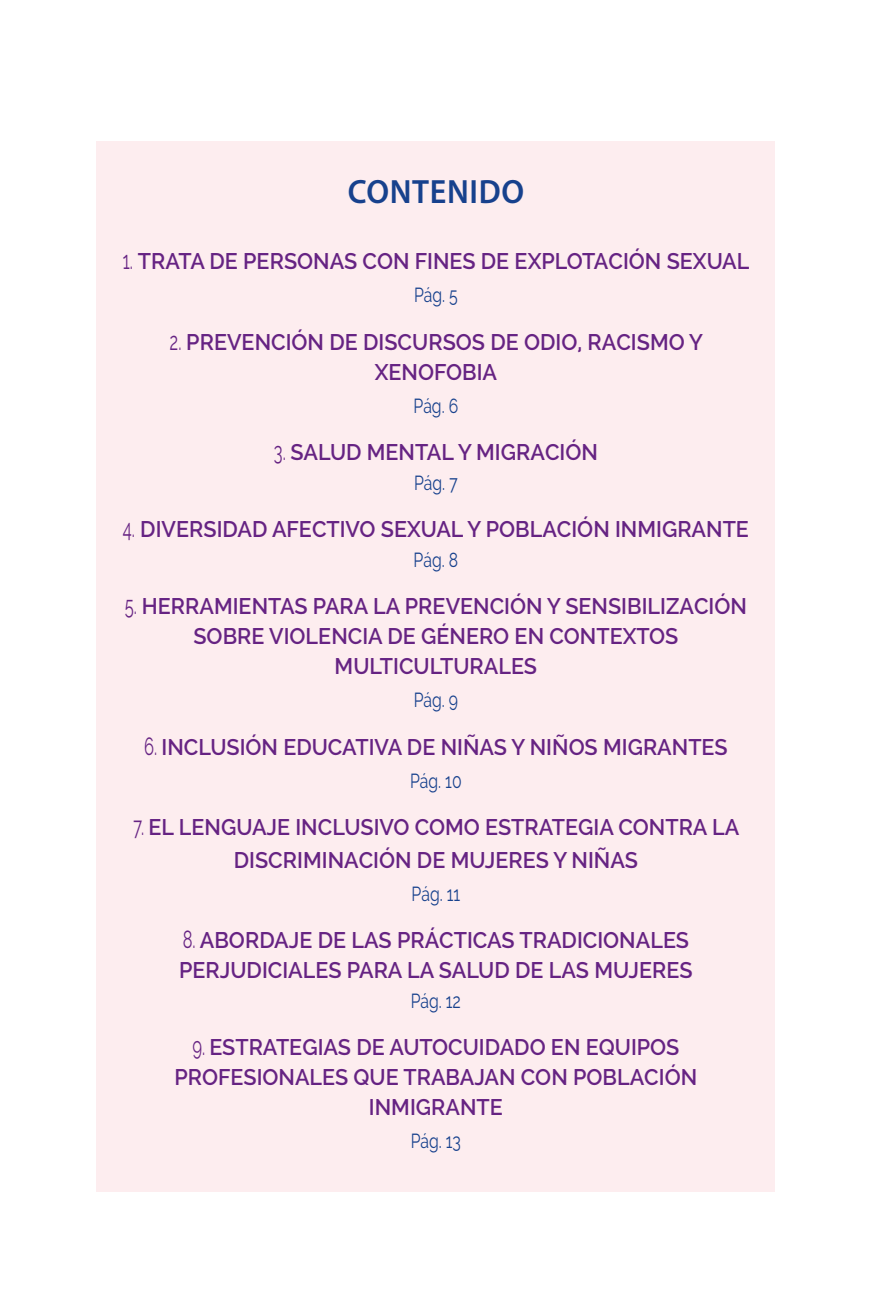
<style>
.page{position:relative;width:886px;height:1312px;background:#fff}
.page>*{position:absolute;margin:0;border:0;box-sizing:border-box;transform-origin:0 0}
.t1{font:600 33.75px "Myriad Pro";letter-spacing:.02em;color:#17418d;scale:.96 1}
.t2{font:600 22.5px/30px "Raleway";color:#662383;text-align:center;scale:.96 1}
.t3{font:20.25px "Raleway";color:#17418d;scale:.78 1}
.s1{font-weight:400;font-size:24.75px}
</style>
<div class="page">
<div style="left:96px;top:142px;width:678px;height:1049px;background:#fdedef"></div>
<h1 class="t1" style="left:348px;top:170px;width:185px">CONTENIDO</h1>
<p class="t2" style="left:123px;top:246px;width:654px"><span class="s1">1.</span> TRATA DE PERSONAS CON FINES DE EXPLOTACIÓN SEXUAL</p>
<p class="t3" style="left:414px;top:283px;width:58px">Pág. 5</p>
<p class="t2" style="left:170px;top:326px;width:557px"><span class="s1">2.</span> PREVENCIÓN DE DISCURSOS DE ODIO, RACISMO Y<br>XENOFOBIA</p>
<p class="t3" style="left:413px;top:393px;width:59px">Pág. 6</p>
<p class="t2" style="left:274px;top:437px;width:339px"><span class="s1">3.</span> SALUD MENTAL Y MIGRACIÓN</p>
<p class="t3" style="left:414px;top:471px;width:58px">Pág. 7</p>
<p class="t2" style="left:123px;top:514px;width:654px"><span class="s1">4.</span> DIVERSIDAD AFECTIVO SEXUAL Y POBLACIÓN INMIGRANTE</p>
<p class="t3" style="left:414px;top:548px;width:59px">Pág. 8</p>
<p class="t2" style="left:125px;top:591px;width:649px"><span class="s1">5.</span> HERRAMIENTAS PARA LA PREVENCIÓN Y SENSIBILIZACIÓN<br>SOBRE VIOLENCIA DE GÉNERO EN CONTEXTOS<br>MULTICULTURALES</p>
<p class="t3" style="left:414px;top:688px;width:58px">Pág. 9</p>
<p class="t2" style="left:144px;top:731px;width:609px"><span class="s1">6.</span> INCLUSIÓN EDUCATIVA DE NIÑAS Y NIÑOS MIGRANTES</p>
<p class="t3" style="left:410px;top:768px;width:68px">Pág. 10</p>
<p class="t2" style="left:133px;top:810px;width:633px;line-height:33px"><span class="s1">7.</span> EL LENGUAJE INCLUSIVO COMO ESTRATEGIA CONTRA LA<br>DISCRIMINACIÓN DE MUJERES Y NIÑAS</p>
<p class="t3" style="left:412px;top:881px;width:64px">Pág. 11</p>
<p class="t2" style="left:179px;top:925px;width:536px;text-align:left"><span class="s1">8.</span> ABORDAJE DE LAS PRÁCTICAS TRADICIONALES<br>PERJUDICIALES PARA LA SALUD DE LAS MUJERES</p>
<p class="t3" style="left:411px;top:989px;width:66px">Pág. 12</p>
<p class="t2" style="left:175px;top:1032px;width:546px"><span class="s1">9.</span> ESTRATEGIAS DE AUTOCUIDADO EN EQUIPOS<br>PROFESIONALES QUE TRABAJAN CON POBLACIÓN<br>INMIGRANTE</p>
<p class="t3" style="left:411px;top:1129px;width:66px">Pág. 13</p>
</div>
